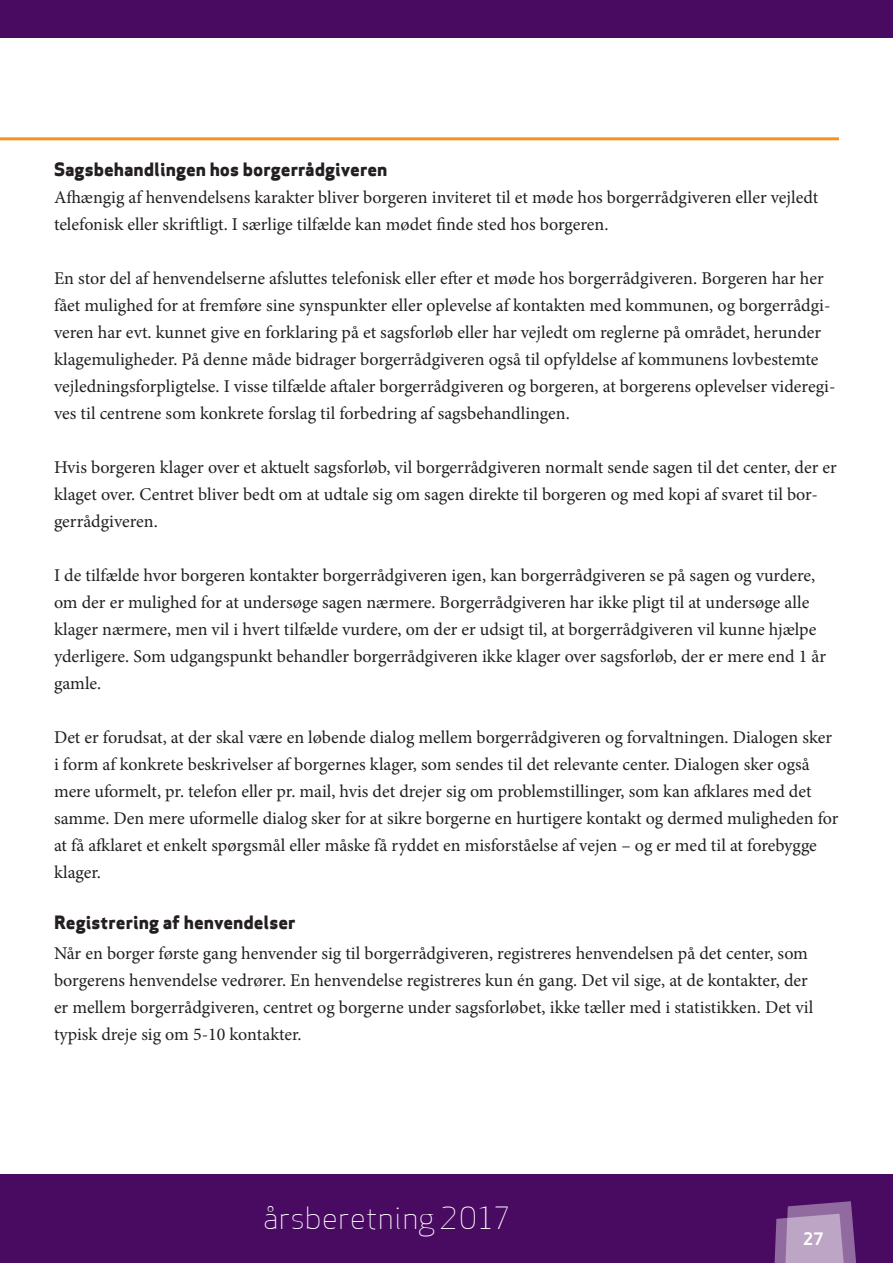
<style>
.page{position:relative;width:893px;height:1263px;background:#fff}
.page>*{position:absolute;margin:0;border:0;box-sizing:border-box;transform-origin:0 0}
.t1{font:30px "Apex Sans Light T";color:#fff}
.t2{font:18px/27px "Minion Pro";color:#231f20}
.t3{font:18px "Apex Sans Extra Bold T";color:#231f20}
.t4{font:16.8px "Apex Sans Bold T";color:#fff}
</style>
<div class="page">
<div style="left:0;top:1175px;width:893px;height:88px;background:#490a62"></div>
<div style="left:0;top:0;width:893px;height:38px;background:#490a62"></div>
<svg style="left:774px;top:1201px;width:82px;height:62px;background:#9e7cab"></svg>
<hr style="left:0;top:137px;width:839px;height:3px;background:#f7931d">
<p class="t3" style="left:54px;top:157px;width:335px">Sagsbehandlingen hos borgerrådgiveren</p>
<p class="t2" style="left:54px;top:183px;width:766px">Afhængig af henvendelsens karakter bliver borgeren inviteret til et møde hos borgerrådgiveren eller vejledt telefonisk eller skriftligt. I særlige tilfælde kan mødet finde sted hos borgeren.</p>
<p class="t2" style="left:54px;top:264px;width:783px">En stor del af henvendelserne afsluttes telefonisk eller efter et møde hos borgerrådgiveren. Borgeren har her fået mulighed for at fremføre sine synspunkter eller oplevelse af kontakten med kommunen, og borgerrådgi&shy;veren har evt. kunnet give en forklaring på et sagsforløb eller har vejledt om reglerne på området, herunder klagemuligheder. På denne måde bidrager borgerrådgiveren også til opfyldelse af kommunens lovbestemte vejledningsforpligtelse. I visse tilfælde aftaler borgerrådgiveren og borgeren, at borgerens oplevelser videregi&shy;ves til centrene som konkrete forslag til forbedring af sagsbehandlingen.</p>
<p class="t2" style="left:54px;top:453px;width:784px">Hvis borgeren klager over et aktuelt sagsforløb, vil borgerrådgiveren normalt sende sagen til det center, der er klaget over. Centret bliver bedt om at udtale sig om sagen direkte til borgeren og med kopi af svaret til bor&shy;gerrådgiveren.</p>
<p class="t2" style="left:54px;top:561px;width:773px">I de tilfælde hvor borgeren kontakter borgerrådgiveren igen, kan borgerrådgiveren se på sagen og vurdere, om der er mulighed for at undersøge sagen nærmere. Borgerrådgiveren har ikke pligt til at undersøge alle klager nærmere, men vil i hvert tilfælde vurdere, om der er udsigt til, at borgerrådgiveren vil kunne hjælpe yderligere. Som udgangspunkt behandler borgerrådgiveren ikke klager over sagsforløb, der er mere end 1 år gamle.</p>
<p class="t2" style="left:54px;top:723px;width:786px">Det er forudsat, at der skal være en løbende dialog mellem borgerrådgiveren og forvaltningen. Dialogen sker i form af konkrete beskrivelser af borgernes klager, som sendes til det relevante center. Dialogen sker også mere uformelt, pr. telefon eller pr. mail, hvis det drejer sig om problemstillinger, som kan afklares med det samme. Den mere uformelle dialog sker for at sikre borgerne en hurtigere kontakt og dermed muligheden for at få afklaret et enkelt spørgsmål eller måske få ryddet en misforståelse af vejen – og er med til at forebygge klager.</p>
<p class="t3" style="left:54px;top:910px;width:243px">Registrering af henvendelser</p>
<p class="t2" style="left:54px;top:939px;width:761px">Når en borger første gang henvender sig til borgerrådgiveren, registreres henvendelsen på det center, som borgerens henvendelse vedrører. En henvendelse registreres kun én gang. Det vil sige, at de kontakter, der er mellem borgerrådgiveren, centret og borgerne under sagsforløbet, ikke tæller med i statistikken. Det vil typisk dreje sig om 5-10 kontakter.</p>
<h1 class="t1" style="left:263px;top:1198px;width:247px">årsberetning 2017</h1>
<p class="t4" style="left:803px;top:1228px;width:22px">27</p>
</div>
